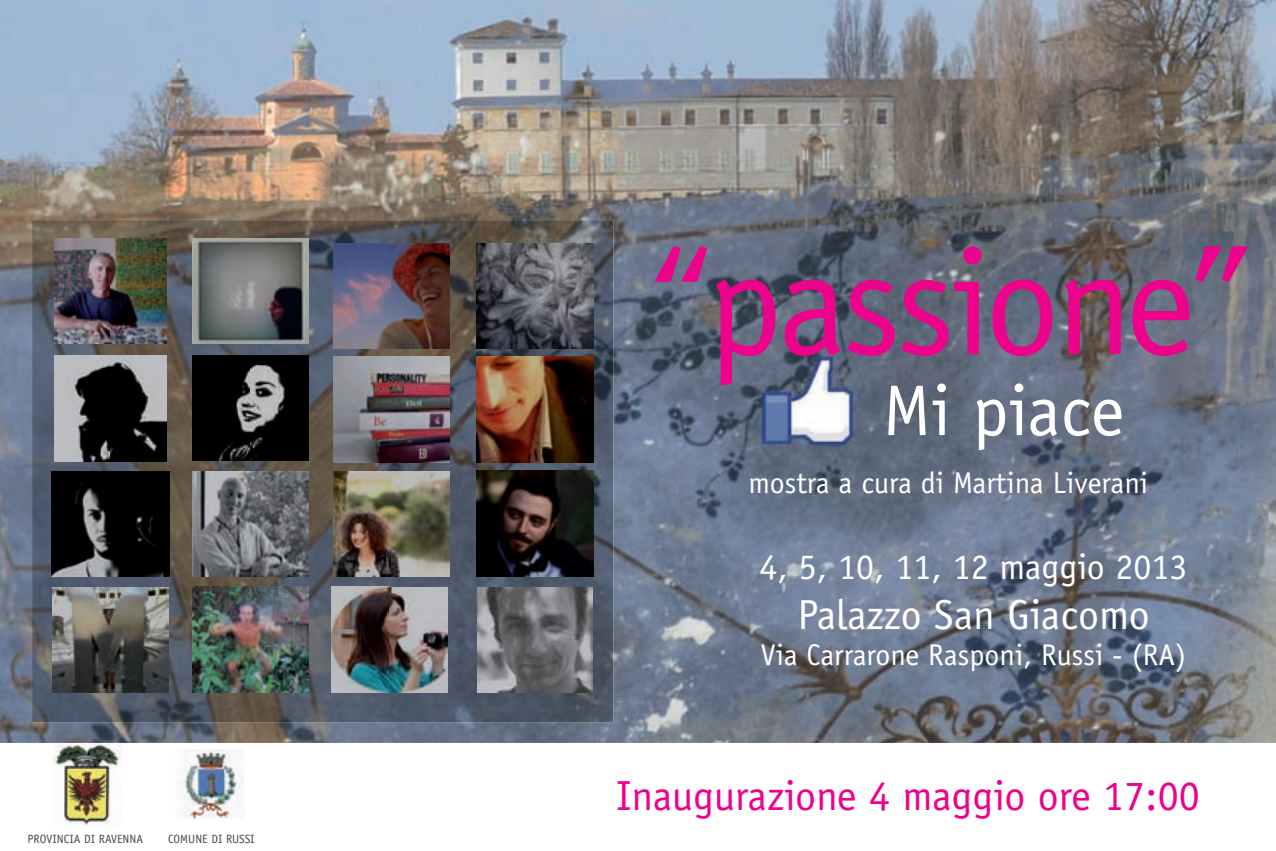
<style>
.page{position:relative;width:1276px;height:851px;background:#fff}
.page>*{position:absolute;margin:0;border:0;box-sizing:border-box;transform-origin:0 0}
.t1{font:150px "Officina Sans Std";letter-spacing:-.03em;color:#ed028c}
.t2{font:72px "Officina Sans Std";color:#fff}
.t3{font:42px "Officina Sans Std";color:#ed028c}
.t4{font:42px "Officina Sans Std";color:#fff}
.t5{font:36px "Officina Sans Std";color:#fff}
.t6{font:30px "Officina Sans Std";color:#fff}
.t7{font:12px "Officina Sans Std";color:#494a4b}
</style>
<div class="page">
<img style="left:0;top:0;width:1276px;height:742px">
<img style="left:748px;top:385px;width:112px;height:63px">
<img style="left:748px;top:354px;width:112px;height:31px">
<svg style="left:0;top:742px;width:1276px;height:84px"></svg>
<img style="left:53px;top:743px;width:69px;height:82px">
<img style="left:175px;top:748px;width:71px;height:71px">
<img style="left:32px;top:220px;width:581px;height:502px">
<img style="left:55px;top:356px;width:112px;height:105px">
<img style="left:52px;top:471px;width:117px;height:105px">
<img style="left:53px;top:587px;width:116px;height:105px">
<img style="left:55px;top:239px;width:111px;height:105px">
<img style="left:192px;top:587px;width:116px;height:105px">
<img style="left:192px;top:471px;width:116px;height:105px">
<img style="left:192px;top:355px;width:116px;height:105px">
<img style="left:192px;top:239px;width:116px;height:105px">
<img style="left:333px;top:243px;width:116px;height:105px">
<img style="left:477px;top:243px;width:116px;height:105px">
<img style="left:333px;top:357px;width:116px;height:105px">
<img style="left:333px;top:471px;width:116px;height:105px">
<img style="left:331px;top:587px;width:116px;height:105px">
<img style="left:477px;top:587px;width:116px;height:105px">
<img style="left:477px;top:471px;width:116px;height:105px">
<img style="left:476px;top:356px;width:118px;height:106px">
<p class="t7" style="left:28px;top:832px;width:117px">PROVINCIA DI RAVENNA</p>
<p class="t7" style="left:168px;top:832px;width:88px">COMUNE DI RUSSI</p>
<h1 class="t1" style="left:650px;top:215px;width:603px">“passione”</h1>
<h2 class="t2" style="left:883px;top:368px;width:243px">Mi piace</h2>
<p class="t6" style="left:748px;top:465px;width:401px">mostra a cura di Martina Liverani</p>
<p class="t5" style="left:759px;top:545px;width:429px">4, 5, 10, 11, 12 maggio 2013</p>
<h3 class="t4" style="left:797px;top:590px;width:354px">Palazzo San Giacomo</h3>
<p class="t6" style="left:761px;top:637px;width:427px">Via Carrarone Rasponi, Russi - (RA)</p>
<h3 class="t3" style="left:616px;top:771px;width:585px">Inaugurazione 4 maggio ore 17:00</h3>
</div>
